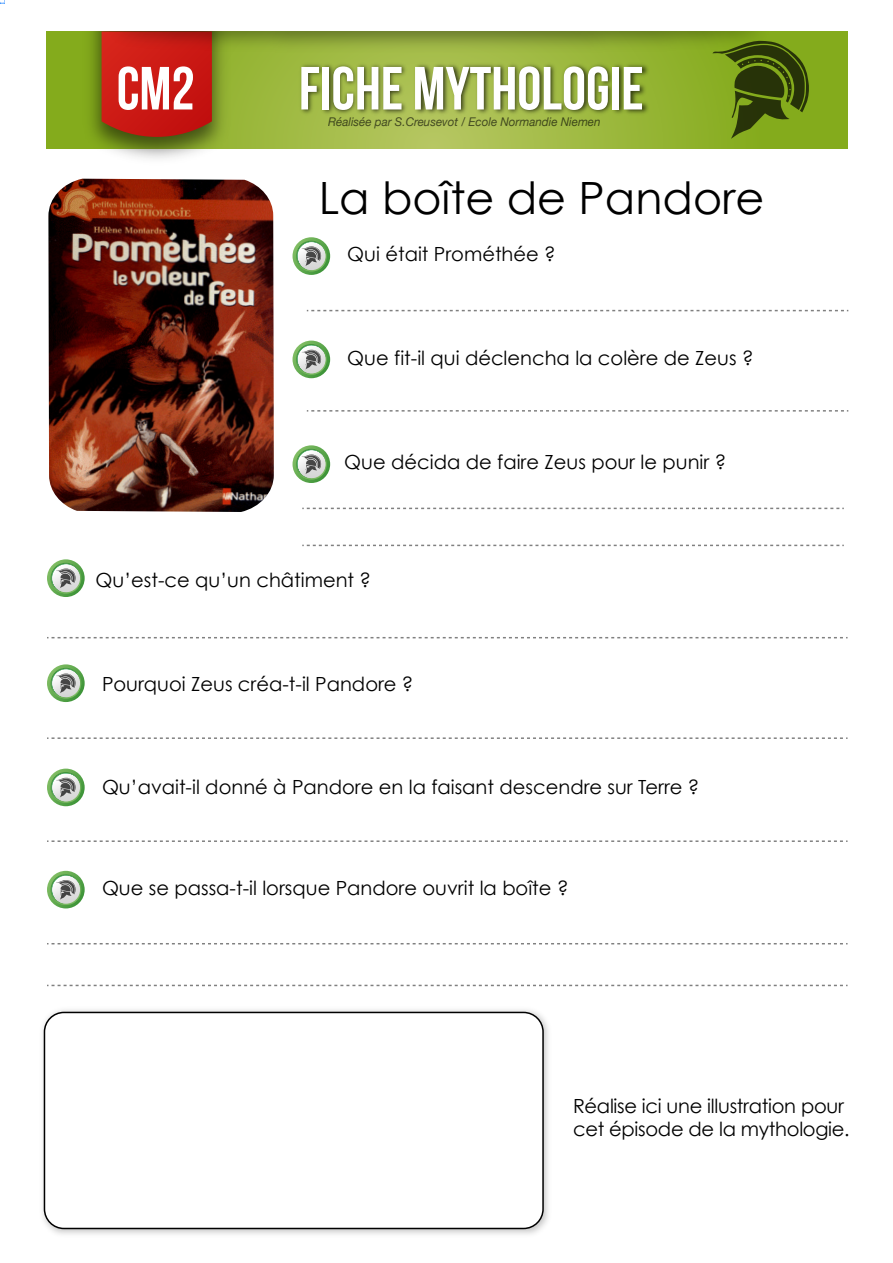
<style>
.page{position:relative;width:893px;height:1263px;background:#fff}
.page>*{position:absolute;margin:0;border:0;box-sizing:border-box;transform-origin:0 0}
.t1{font:60.75px "Bebas Neue";color:#fff}
.t2{font:44.55px "Century Gothic";color:#000}
.t3{font:19.5px/23.4px "Century Gothic";color:#000}
.t4{font:italic 12px "Helvetica Neue";color:#1d1d1b}
</style>
<div class="page">
<svg style="left:307px;top:310px;width:541px;height:1px"></svg>
<svg style="left:307px;top:410px;width:541px;height:2px"></svg>
<svg style="left:302px;top:508px;width:542px;height:1px"></svg>
<svg style="left:302px;top:545px;width:542px;height:1px"></svg>
<svg style="left:47px;top:637px;width:801px;height:1px"></svg>
<svg style="left:47px;top:737px;width:801px;height:2px"></svg>
<svg style="left:47px;top:840px;width:801px;height:2px"></svg>
<svg style="left:47px;top:943px;width:801px;height:1px"></svg>
<svg style="left:47px;top:985px;width:801px;height:1px"></svg>
<img style="left:42px;top:1009px;width:507px;height:226px">
<div style="left:44px;top:1012px;width:499px;height:216px;background:#fff;border-radius:20px"></div>
<div style="left:44px;top:1012px;width:500px;height:217px;border:2px solid #000;border-radius:20px"></div>
<img style="left:48px;top:179px;width:226px;height:333px">
<svg style="left:47px;top:32px;width:801px;height:116px;background:#94b332"></svg>
<img style="left:78px;top:32px;width:157px;height:127px">
<svg style="left:102px;top:90px;width:110px;height:47px;background:#bb1f12"></svg>
<img style="left:100px;top:32px;width:680px;height:58px">
<img style="left:294px;top:52px;width:358px;height:77px">
<svg style="left:712px;top:41px;width:97px;height:98px;background:#5b7614"></svg>
<svg style="left:292px;top:237px;width:38px;height:38px"></svg>
<svg style="left:292px;top:340px;width:38px;height:38px"></svg>
<svg style="left:292px;top:445px;width:38px;height:38px"></svg>
<svg style="left:47px;top:559px;width:38px;height:38px"></svg>
<svg style="left:47px;top:664px;width:38px;height:38px"></svg>
<svg style="left:47px;top:768px;width:38px;height:38px"></svg>
<svg style="left:47px;top:871px;width:38px;height:37px"></svg>
<h1 class="t1" style="left:117px;top:55px;width:79px">CM2</h1>
<h1 class="t1" style="left:299px;top:55px;width:346px">FICHE MYTHOLOGIE</h1>
<p class="t4" style="left:328px;top:115px;width:274px">Réalisée par S.Creusevot / Ecole Normandie Niemen</p>
<h2 class="t2" style="left:319px;top:170px;width:447px">La boîte de Pandore</h2>
<p class="t3" style="left:347px;top:242px;width:210px">Qui était Prométhée ?</p>
<p class="t3" style="left:347px;top:346px;width:408px">Que fit-il qui déclencha la colère de Zeus ?</p>
<p class="t3" style="left:344px;top:450px;width:383px">Que décida de faire Zeus pour le punir ?</p>
<p class="t3" style="left:96px;top:568px;width:277px">Qu’est-ce qu’un châtiment ?</p>
<p class="t3" style="left:102px;top:672px;width:313px">Pourquoi Zeus créa-t-il Pandore ?</p>
<p class="t3" style="left:102px;top:775px;width:599px">Qu’avait-il donné à Pandore en la faisant descendre sur Terre ?</p>
<p class="t3" style="left:102px;top:876px;width:468px">Que se passa-t-il lorsque Pandore ouvrit la boîte ?</p>
<p class="t3" style="left:573px;top:1093px;width:278px">Réalise ici une illustration pour cet épisode de la mythologie.</p>
</div>
